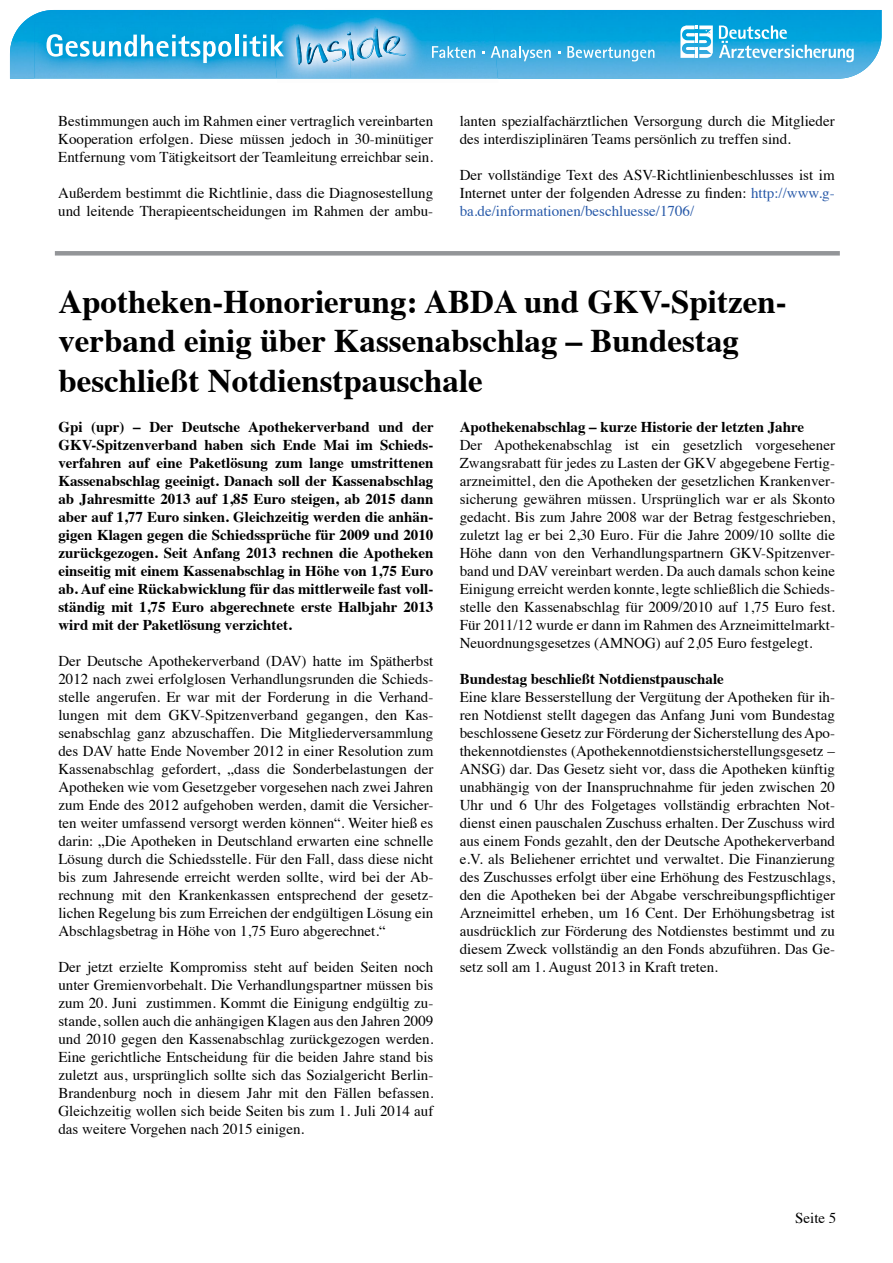
<style>
.page{position:relative;width:893px;height:1263px;background:#fff}
.page>*{position:absolute;margin:0;border:0;box-sizing:border-box;transform-origin:0 0}
.t1{font:700 33px/39.6px "Times";color:#000}
.t2{font:15px/18px "Times";color:#000;text-align:justify}
.t3{font:700 15px/18px "Times";color:#000;text-align:justify}
.s1{color:#2658a8}
</style>
<div class="page">
<img style="left:10px;top:10px;width:872px;height:69px">
<svg style="left:719px;top:26px;width:135px;height:36px;background:#49b8e4"></svg>
<svg style="left:680px;top:25px;width:33px;height:33px"></svg>
<img style="left:271px;top:10px;width:227px;height:69px">
<img style="left:351px;top:39px;width:3px;height:22px">
<img style="left:357px;top:27px;width:25px;height:32px">
<img style="left:383px;top:36px;width:23px;height:20px">
<svg style="left:432px;top:46px;width:43px;height:12px"></svg>
<svg style="left:491px;top:46px;width:60px;height:15px"></svg>
<svg style="left:567px;top:46px;width:87px;height:15px"></svg>
<img style="left:35px;top:22px;width:237px;height:57px">
<img style="left:272px;top:22px;width:79px;height:57px">
<img style="left:296px;top:34px;width:6px;height:31px">
<img style="left:307px;top:43px;width:21px;height:21px">
<svg style="left:347px;top:31px;width:4px;height:4px"></svg>
<svg style="left:47px;top:34px;width:184px;height:29px"></svg>
<hr style="left:235px;top:35px;width:4px;height:21px;background:#fff">
<svg style="left:243px;top:35px;width:41px;height:22px"></svg>
<div style="left:55px;top:251px;width:785px;height:5px;background:#939598"></div>
<p class="t2" style="left:58px;top:111px;width:376px">Bestimmungen auch im Rahmen einer vertraglich vereinbarten Kooperation erfolgen. Diese müssen jedoch in 30-minütiger Entfernung vom Tätigkeitsort der Teamleitung erreichbar sein.</p>
<p class="t2" style="left:58px;top:183px;width:376px">Außerdem bestimmt die Richtlinie, dass die Diagnosestellung und leitende Therapieentscheidungen im Rahmen der ambu-</p>
<p class="t2" style="left:460px;top:111px;width:376px">lanten spezialfachärztlichen Versorgung durch die Mitglieder des interdisziplinären Teams persönlich zu treffen sind.</p>
<p class="t2" style="left:460px;top:165px;width:376px">Der vollständige Text des ASV-Richtlinienbeschlusses ist im Internet unter der folgenden Adresse zu finden: <span class="s1">http://www.g&shy;ba.de/informationen/beschluesse/1706/</span></p>
<h1 class="t1" style="left:58px;top:278px;width:730px">Apotheken-Honorierung: ABDA und GKV-Spitzen&shy;verband einig über Kassenabschlag – Bundestag beschließt Notdienstpauschale</h1>
<p class="t3" style="left:58px;top:416px;width:377px">Gpi (upr) – Der Deutsche Apothekerverband und der GKV-Spitzenverband haben sich Ende Mai im Schieds&shy;verfahren auf eine Paketlösung zum lange umstrittenen Kassenabschlag geeinigt. Danach soll der Kassenabschlag ab Jahresmitte 2013 auf 1,85 Euro steigen, ab 2015 dann aber auf 1,77 Euro sinken. Gleichzeitig werden die anhän&shy;gigen Klagen gegen die Schiedssprüche für 2009 und 2010 zurückgezogen. Seit Anfang 2013 rechnen die Apotheken einseitig mit einem Kassenabschlag in Höhe von 1,75 Euro ab. Auf eine Rückabwicklung für das mittlerweile fast voll&shy;ständig mit 1,75 Euro abgerechnete erste Halbjahr 2013 wird mit der Paketlösung verzichtet.</p>
<p class="t2" style="left:58px;top:651px;width:376px">Der Deutsche Apothekerverband (DAV) hatte im Spätherbst 2012 nach zwei erfolglosen Verhandlungsrunden die Schieds&shy;stelle angerufen. Er war mit der Forderung in die Verhand&shy;lungen mit dem GKV-Spitzenverband gegangen, den Kas&shy;senabschlag ganz abzuschaffen. Die Mitgliederversammlung des DAV hatte Ende November 2012 in einer Resolution zum Kassenabschlag gefordert, „dass die Sonderbelastungen der Apotheken wie vom Gesetzgeber vorgesehen nach zwei Jahren zum Ende des 2012 aufgehoben werden, damit die Versicher&shy;ten weiter umfassend versorgt werden können“. Weiter hieß es darin: „Die Apotheken in Deutschland erwarten eine schnelle Lösung durch die Schiedsstelle. Für den Fall, dass diese nicht bis zum Jahresende erreicht werden sollte, wird bei der Ab&shy;rechnung mit den Krankenkassen entsprechend der gesetz&shy;lichen Regelung bis zum Erreichen der endgültigen Lösung ein Abschlagsbetrag in Höhe von 1,75 Euro abgerechnet.“</p>
<p class="t2" style="left:58px;top:957px;width:376px">Der jetzt erzielte Kompromiss steht auf beiden Seiten noch unter Gremienvorbehalt. Die Verhandlungspartner müssen bis zum 20. Juni zustimmen. Kommt die Einigung endgültig zu&shy;stande, sollen auch die anhängigen Klagen aus den Jahren 2009 und 2010 gegen den Kassenabschlag zurückgezogen werden.<br>Eine gerichtliche Entscheidung für die beiden Jahre stand bis zuletzt aus, ursprünglich sollte sich das Sozialgericht Berlin-Brandenburg noch in diesem Jahr mit den Fällen befassen.<br>Gleichzeitig wollen sich beide Seiten bis zum 1. Juli 2014 auf das weitere Vorgehen nach 2015 einigen.</p>
<p class="t3" style="left:460px;top:416px;width:346px">Apothekenabschlag – kurze Historie der letzten Jahre</p>
<p class="t2" style="left:460px;top:435px;width:377px">Der Apothekenabschlag ist ein gesetzlich vorgesehener Zwangsrabatt für jedes zu Lasten der GKV abgegebene Fertig&shy;arzneimittel, den die Apotheken der gesetzlichen Krankenver&shy;sicherung gewähren müssen. Ursprünglich war er als Skonto gedacht. Bis zum Jahre 2008 war der Betrag festgeschrieben, zuletzt lag er bei 2,30 Euro. Für die Jahre 2009/10 sollte die Höhe dann von den Verhandlungspartnern GKV-Spitzenver&shy;band und DAV vereinbart werden. Da auch damals schon keine Einigung erreicht werden konnte, legte schließlich die Schieds&shy;stelle den Kassenabschlag für 2009/2010 auf 1,75 Euro fest.<br>Für 2011/12 wurde er dann im Rahmen des Arzneimittelmarkt-Neuordnungsgesetzes (AMNOG) auf 2,05 Euro festgelegt.</p>
<p class="t3" style="left:460px;top:668px;width:266px">Bundestag beschließt Notdienstpauschale</p>
<p class="t2" style="left:460px;top:687px;width:377px">Eine klare Besserstellung der Vergütung der Apotheken für ih&shy;ren Notdienst stellt dagegen das Anfang Juni vom Bundestag beschlossene Gesetz zur Förderung der Sicherstellung des Apo&shy;thekennotdienstes (Apothekennotdienstsicherstellungsgesetz – ANSG) dar. Das Gesetz sieht vor, dass die Apotheken künftig unabhängig von der Inanspruchnahme für jeden zwischen 20<br>Uhr und 6 Uhr des Folgetages vollständig erbrachten Not&shy;dienst einen pauschalen Zuschuss erhalten. Der Zuschuss wird aus einem Fonds gezahlt, den der Deutsche Apothekerverband e.V. als Beliehener errichtet und verwaltet. Die Finanzierung des Zuschusses erfolgt über eine Erhöhung des Festzuschlags, den die Apotheken bei der Abgabe verschreibungspflichtiger Arzneimittel erheben, um 16 Cent. Der Erhöhungsbetrag ist ausdrücklich zur Förderung des Notdienstes bestimmt und zu diesem Zweck vollständig an den Fonds abzuführen. Das Ge&shy;setz soll am 1. August 2013 in Kraft treten.</p>
<p class="t2" style="left:795px;top:1207px;width:43px">Seite 5</p>
</div>
